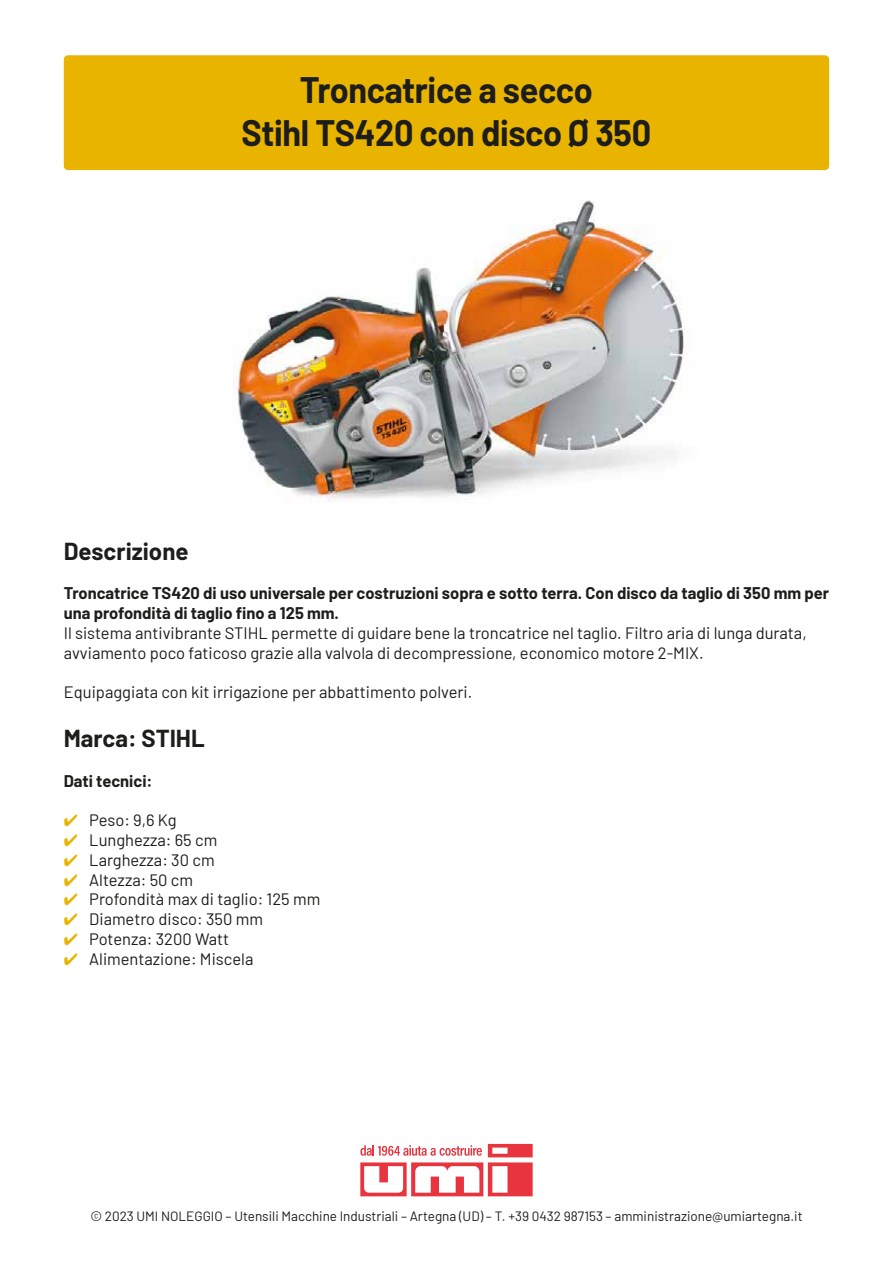
<style>
.page{position:relative;width:893px;height:1263px;background:#fff}
.page>*{position:absolute;margin:0;border:0;box-sizing:border-box;transform-origin:0 0}
.t1{font:700 36px/43.2px "Barlow";letter-spacing:-.01em;color:#1d1d1b;text-align:center;scale:.95 1}
.t2{font:700 24px "Barlow";color:#1d1d1b}
.t3{font:16.5px/19.8px "Barlow";color:#1d1d1b}
.t4{font:700 16.5px/19.8px "Barlow";color:#1d1d1b}
.t5{font:13.5px "Barlow";color:#1d1d1b}
.s1{color:#e9b400}
</style>
<div class="page">
<img style="left:233px;top:200px;width:452px;height:302px">
<svg style="left:360px;top:1144px;width:173px;height:52px"></svg>
<div style="left:64px;top:55px;width:765px;height:115px;background:#e9b400;border-radius:4px"></div>
<h1 class="t1" style="left:241px;top:66px;width:433px">Troncatrice a secco<br>Stihl TS420 con disco Ø 350</h1>
<h2 class="t2" style="left:64px;top:533px;width:126px">Descrizione</h2>
<p class="t4" style="left:64px;top:582px;width:767px">Troncatrice TS420 di uso universale per costruzioni sopra e sotto terra. Con disco da taglio di 350 mm per una profondità di taglio fino a 125 mm.</p>
<p class="t3" style="left:64px;top:622px;width:744px">Il sistema antivibrante STIHL permette di guidare bene la troncatrice nel taglio. Filtro aria di lunga durata, avviamento poco faticoso grazie alla valvola di decompressione, economico motore 2-MIX.</p>
<p class="t3" style="left:64px;top:681px;width:410px">Equipaggiata con kit irrigazione per abbattimento polveri.</p>
<h2 class="t2" style="left:64px;top:721px;width:142px">Marca: STIHL</h2>
<p class="t4" style="left:64px;top:769px;width:90px">Dati tecnici:</p>
<p class="t3" style="left:64px;top:809px;width:114px"><span class="s1">✔</span> Peso: 9,6 Kg</p>
<p class="t3" style="left:64px;top:829px;width:155px"><span class="s1">✔</span> Lunghezza: 65 cm</p>
<p class="t3" style="left:64px;top:849px;width:152px"><span class="s1">✔</span> Larghezza: 30 cm</p>
<p class="t3" style="left:64px;top:868px;width:131px"><span class="s1">✔</span> Altezza: 50 cm</p>
<p class="t3" style="left:64px;top:888px;width:258px"><span class="s1">✔</span> Profondità max di taglio: 125 mm</p>
<p class="t3" style="left:64px;top:908px;width:201px"><span class="s1">✔</span> Diametro disco: 350 mm</p>
<p class="t3" style="left:64px;top:928px;width:167px"><span class="s1">✔</span> Potenza: 3200 Watt</p>
<p class="t3" style="left:64px;top:948px;width:191px"><span class="s1">✔</span> Alimentazione: Miscela</p>
<p class="t5" style="left:90px;top:1206px;width:714px">© 2023 UMI NOLEGGIO – Utensili Macchine Industriali – Artegna (UD) – T. +39 0432 987153 – amministrazione@umiartegna.it</p>
</div>
